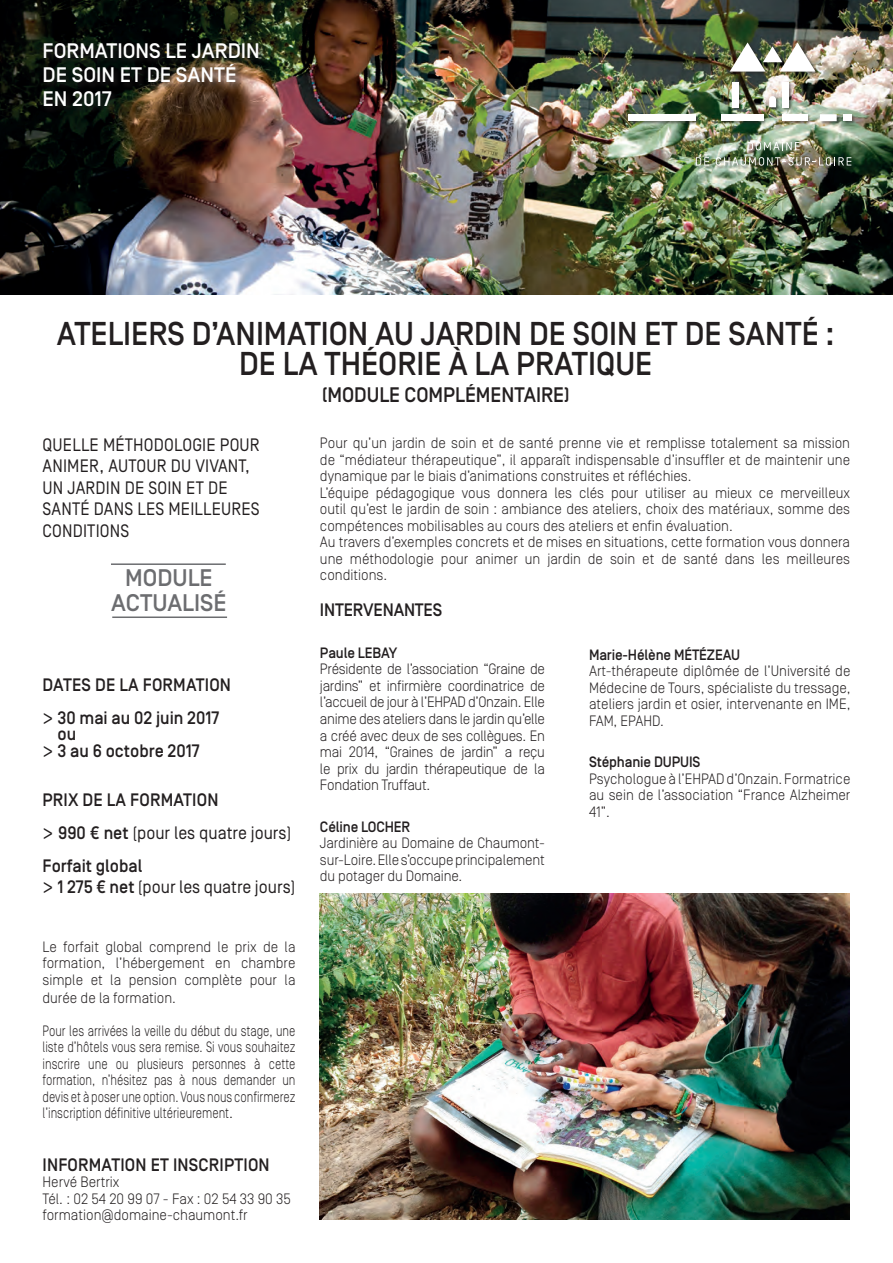
<style>
.page{position:relative;width:893px;height:1263px;background:#fff}
.page>*{position:absolute;margin:0;border:0;box-sizing:border-box;transform-origin:0 0}
.t1{font:500 33px/30px "Simplon BP";color:#231f20;text-align:center;scale:.95 1}
.t2{font:500 24px/25px "Simplon BP";color:#6c6d70;text-align:center}
.t3{font:500 21px/24px "Simplon BP";color:#fff}
.t4{font:500 21px "Simplon BP";color:#231f20;scale:.95 1}
.t5{font:18px/21.6px "Simplon BP Regular";letter-spacing:.01em;color:#231f20;scale:.95 1}
.t6{font:500 18px/33px "Simplon BP";color:#231f20;scale:.95 1}
.t7{font:300 15px/16.5px "Simplon BP";color:#231f20;text-align:justify;scale:.95 1}
.t8{font:300 15px/16.5px "Simplon BP";color:#231f20;text-align:justify;scale:.8 1}
.t9{font:500 15px "Simplon BP";letter-spacing:-.01em;color:#231f20;scale:.95 1}
.s1{font-family:"Simplon BP Regular";font-weight:400;font-size:21px}
.s2{font-size:21px}
.s3{font-family:"Simplon BP";font-weight:500}
</style>
<div class="page">
<img style="left:320px;top:893px;width:530px;height:326px">
<img style="left:0;top:0;width:893px;height:295px">
<div style="left:628px;top:42px;width:227px;height:127px;background:#231f20;opacity:.5"></div>
<img style="left:730px;top:42px;width:85px;height:30px">
<div style="left:629px;top:114px;width:67px;height:7px;background:#fff"></div>
<div style="left:782px;top:82px;width:7px;height:25px;background:#fff"></div>
<div style="left:782px;top:114px;width:25px;height:7px;background:#fff"></div>
<div style="left:843px;top:114px;width:8px;height:7px;background:#fff"></div>
<svg style="left:820px;top:114px;width:17px;height:7px"></svg>
<div style="left:721px;top:114px;width:42px;height:7px;background:#fff"></div>
<div style="left:732px;top:82px;width:7px;height:25px;background:#fff"></div>
<svg style="left:769px;top:96px;width:7px;height:11px"></svg>
<svg style="left:748px;top:142px;width:52px;height:8px"></svg>
<svg style="left:696px;top:157px;width:13px;height:8px"></svg>
<svg style="left:716px;top:157px;width:135px;height:9px"></svg>
<div style="left:42px;top:42px;width:224px;height:72px;background:#231f20;opacity:.75"></div>
<hr style="left:111px;top:563px;width:115px;height:2px;background:#6c6d70">
<hr style="left:112px;top:616px;width:115px;height:2px;background:#6c6d70">
<h3 class="t3" style="left:43px;top:39px;width:219px">FORMATIONS LE JARDIN<br>DE SOIN ET DE SANTÉ<br>EN 2017</h3>
<h1 class="t1" style="left:57px;top:319px;width:820px">ATELIERS D’ANIMATION AU JARDIN DE SOIN ET DE SANTÉ :<br>DE LA THÉORIE À LA PRATIQUE</h1>
<h3 class="t4" style="left:321px;top:382px;width:263px">(MODULE COMPLÉMENTAIRE)</h3>
<p class="t7" style="left:320px;top:435px;width:560px;text-align:left">Pour qu’un jardin de soin et de santé prenne vie et remplisse totalement sa mission de “médiateur thérapeutique”, il apparaît indispensable d’insuffler et de maintenir une dynamique par le biais d’animations construites et réfléchies.<br>L’équipe pédagogique vous donnera les clés pour utiliser au mieux ce merveilleux outil qu’est le jardin de soin : ambiance des ateliers, choix des matériaux, somme des compétences mobilisables au cours des ateliers et enfin évaluation.<br>Au travers d’exemples concrets et de mises en situations, cette formation vous donnera une méthodologie pour animer un jardin de soin et de santé dans les meilleures conditions.</p>
<p class="t5" style="left:43px;top:433px;width:230px">QUELLE MÉTHODOLOGIE POUR<br>ANIMER, AUTOUR DU VIVANT,<br>UN JARDIN DE SOIN ET DE<br>SANTÉ DANS LES MEILLEURES<br>CONDITIONS</p>
<h2 class="t2" style="left:111px;top:566px;width:117px">MODULE<br>ACTUALISÉ</h2>
<p class="t6" style="left:320px;top:594px;width:130px">INTERVENANTES</p>
<p class="t9" style="left:320px;top:644px;width:83px">Paule LEBAY</p>
<p class="t7" style="left:320px;top:661px;width:238px">Présidente de l’association “Graine de jardins” et infirmière coordinatrice de l’accueil de jour à l’EHPAD d’Onzain. Elle anime des ateliers dans le jardin qu’elle a créé avec deux de ses collègues. En mai 2014, “Graines de jardin” a reçu le prix du jardin thérapeutique de la Fondation Truffaut.</p>
<p class="t9" style="left:320px;top:818px;width:97px">Céline LOCHER</p>
<p class="t7" style="left:320px;top:834px;width:238px">Jardinière au Domaine de Chaumont&shy;sur-Loire. Elle s’occupe principalement du potager du Domaine.</p>
<p class="t9" style="left:589px;top:646px;width:161px">Marie-Hélène MÉTÉZEAU</p>
<p class="t7" style="left:589px;top:663px;width:277px">Art-thérapeute diplômée de l’Université de Médecine de Tours, spécialiste du tressage, ateliers jardin et osier, intervenante en IME, FAM, EPAHD.</p>
<p class="t9" style="left:589px;top:754px;width:119px">Stéphanie DUPUIS</p>
<p class="t7" style="left:589px;top:770px;width:277px">Psychologue à l’EHPAD d’Onzain. Formatrice au sein de l’association “France Alzheimer 41”.</p>
<p class="t6" style="left:43px;top:668px;width:200px">DATES DE LA FORMATION <span class="s1">&gt;</span> 30 mai au 02 juin 2017</p>
<p class="t6" style="left:43px;top:726px;width:167px;line-height:16.5px;text-indent:15px">ou<br><span class="s1">&gt;</span> 3 au 6 octobre 2017</p>
<p class="t6" style="left:43px;top:784px;width:187px">PRIX DE LA FORMATION</p>
<p class="t5" style="left:43px;top:822px;width:263px"><span class="s2">&gt;</span> <span class="s3">990 € net</span> (pour les quatre jours)</p>
<p class="t6" style="left:43px;top:850px;width:107px">Forfait global</p>
<p class="t5" style="left:43px;top:876px;width:268px"><span class="s2">&gt;</span> <span class="s3">1 275 € net</span> (pour les quatre jours)</p>
<p class="t7" style="left:43px;top:938px;width:268px">Le forfait global comprend le prix de la formation, l’hébergement en chambre simple et la pension complète pour la</p>
<p class="t7" style="left:43px;top:989px;width:142px">durée de la formation.</p>
<p class="t8" style="left:43px;top:1022px;width:318px">Pour les arrivées la veille du début du stage, une liste d’hôtels vous sera remise. Si vous souhaitez inscrire une ou plusieurs personnes à cette formation, n’hésitez pas à nous demander un devis et à poser une option. Vous nous confirmerez l’inscription définitive ultérieurement.</p>
<p class="t6" style="left:43px;top:1148px;width:241px">INFORMATION ET INSCRIPTION</p>
<p class="t7" style="left:43px;top:1174px;width:263px;text-align:left">Hervé Bertrix<br>Tél. : 02 54 20 99 07 - Fax : 02 54 33 90 35 formation@domaine-chaumont.fr</p>
</div>
